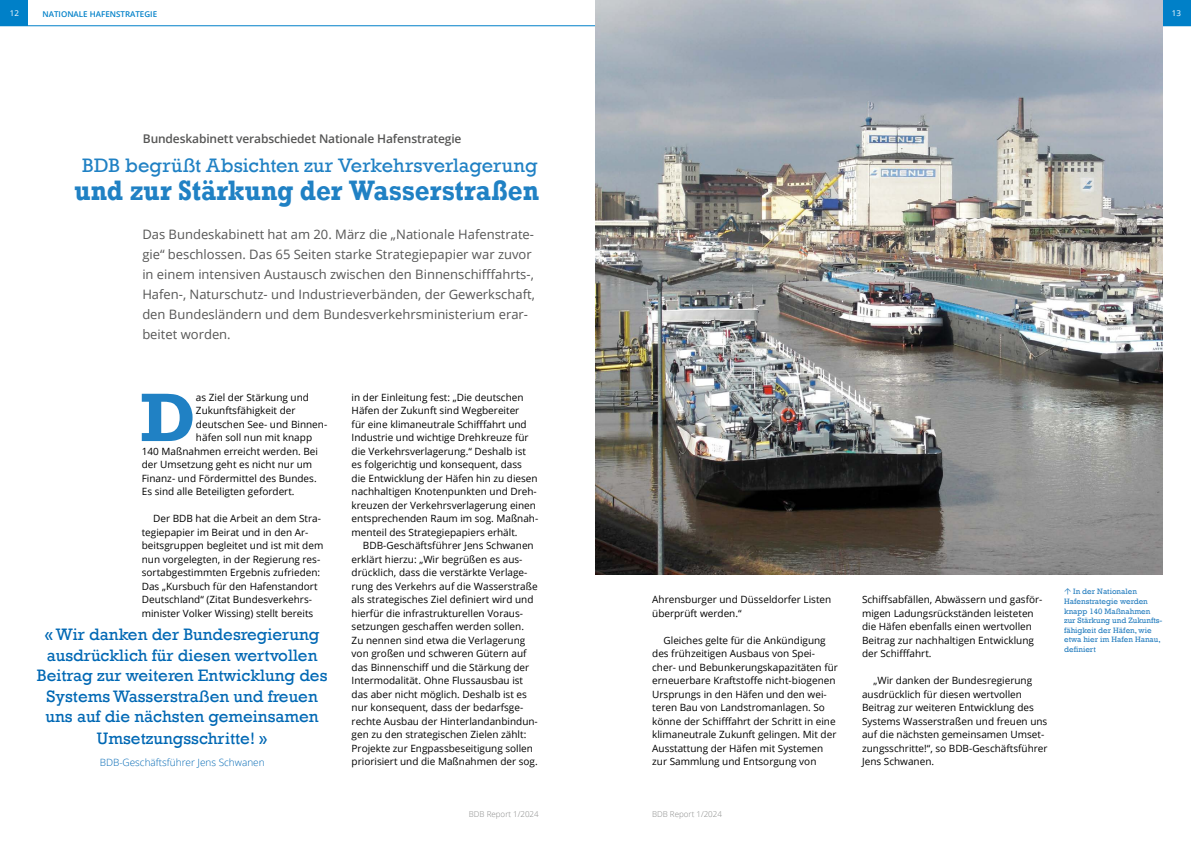
<style>
.page{position:relative;width:1191px;height:842px;background:#fff}
.page>*{position:absolute;margin:0;border:0;box-sizing:border-box;transform-origin:0 0}
.t1{font:700 69.6px "Rockwell";color:#2081c4}
.t2{font:700 28.9px "Rockwell";color:#2081c4;scale:.9 1}
.t3{font:20px "Rockwell";color:#2081c4}
.t4{font:17px/20.4px "Rockwell";color:#0068b4;text-align:center}
.t5{font:13px/20px "Open Sans";color:#565655}
.t6{font:600 12px "Open Sans";letter-spacing:-.015em;color:#565655}
.t7{font:10px/13.5px "Open Sans";color:#000}
.t8{font:300 10px "Open Sans";color:#0068b4}
.t9{font:8px/9.6px "Rockwell";color:#0068b4}
.t10{font:300 8px "Open Sans";color:#868786}
.t11{font:600 8px "Open Sans";color:#0080c8}
.t12{font:8px "Open Sans";color:#fff}
</style>
<div class="page">
<div style="left:0;top:0;width:28px;height:26px;background:#0080c8"></div>
<div style="left:1162px;top:0;width:29px;height:26px;background:#0080c8"></div>
<hr style="left:0;top:26px;width:1191px;height:1px;background:#0080c8">
<img style="left:595px;top:0;width:567px;height:574px">
<p class="t12" style="left:10px;top:8px;width:11px">12</p>
<p class="t12" style="left:1171px;top:8px;width:11px">13</p>
<p class="t11" style="left:43px;top:9px;width:116px">NATIONALE HAFENSTRATEGIE</p>
<p class="t6" style="left:143px;top:131px;width:320px">Bundeskabinett verabschiedet Nationale Hafenstrategie</p>
<h2 class="t2" style="left:74px;top:173px;width:518px">und zur Stärkung der Wasserstraßen</h2>
<h3 class="t3" style="left:82px;top:154px;width:457px">BDB begrüßt Absichten zur Verkehrsverlagerung</h3>
<p class="t5" style="left:142px;top:224px;width:394px">Das Bundeskabinett hat am 20. März die „Nationale Hafenstrate&shy;gie“ beschlossen. Das 65 Seiten starke Strategiepapier war zuvor in einem intensiven Austausch zwischen den Binnenschifffahrts-, Hafen-, Naturschutz- und Industrieverbänden, der Gewerkschaft, den Bundesländern und dem Bundesverkehrsministerium erar&shy;beitet worden.</p>
<h1 class="t1" style="left:140px;top:375px;width:57px">D</h1>
<p class="t7" style="left:196px;top:390px;width:115px">as Ziel der Stärkung und</p>
<p class="t7" style="left:196px;top:403px;width:101px">Zukunftsfähigkeit der</p>
<p class="t7" style="left:196px;top:417px;width:133px">deutschen See- und Binnen-</p>
<p class="t7" style="left:196px;top:430px;width:118px">häfen soll nun mit knapp</p>
<p class="t7" style="left:142px;top:444px;width:178px">140 Maßnahmen erreicht werden. Bei</p>
<p class="t7" style="left:142px;top:457px;width:172px">der Umsetzung geht es nicht nur um</p>
<p class="t7" style="left:142px;top:471px;width:176px">Finanz- und Fördermittel des Bundes.</p>
<p class="t7" style="left:142px;top:484px;width:154px">Es sind alle Beteiligten gefordert.</p>
<p class="t7" style="left:142px;top:511px;width:183px;text-indent:11px">Der BDB hat die Arbeit an dem Stra&shy;tegiepapier im Beirat und in den Ar&shy;beitsgruppen begleitet und ist mit dem nun vorgelegten, in der Regierung res&shy;sortabgestimmten Ergebnis zufrieden:<br>Das „Kursbuch für den Hafenstandort Deutschland“ (Zitat Bundesverkehrs&shy;minister Volker Wissing) stellt bereits</p>
<h3 class="t4" style="left:37px;top:625px;width:292px">« Wir danken der Bundesregierung ausdrücklich für diesen wertvollen Beitrag zur weiteren Entwicklung des Systems Wasserstraßen und freuen uns auf die nächsten gemeinsamen</h3>
<h3 class="t4" style="left:97px;top:728px;width:172px">Umsetzungsschritte! »</h3>
<p class="t8" style="left:100px;top:755px;width:166px">BDB-Geschäftsführer Jens Schwanen</p>
<p class="t7" style="left:351px;top:390px;width:188px">in der Einleitung fest: „Die deutschen Häfen der Zukunft sind Wegbereiter<br>für eine klimaneutrale Schifffahrt und Industrie und wichtige Drehkreuze für die Verkehrsverlagerung.“ Deshalb ist es folgerichtig und konsequent, dass die Entwicklung der Häfen hin zu diesen nachhaltigen Knotenpunkten und Dreh&shy;kreuzen der Verkehrsverlagerung einen entsprechenden Raum im sog. Maßnah&shy;menteil des Strategiepapiers erhält.</p>
<p class="t7" style="left:351px;top:538px;width:188px;text-indent:11px">BDB-Geschäftsführer Jens Schwanen erklärt hierzu: „Wir begrüßen es aus&shy;drücklich, dass die verstärkte Verlage&shy;rung des Verkehrs auf die Wasserstraße als strategisches Ziel definiert wird und hierfür die infrastrukturellen Voraus&shy;setzungen geschaffen werden sollen.<br>Zu nennen sind etwa die Verlagerung von großen und schweren Gütern auf das Binnenschiff und die Stärkung der Intermodalität. Ohne Flussausbau ist das aber nicht möglich. Deshalb ist es nur konsequent, dass der bedarfsge&shy;rechte Ausbau der Hinterlandanbindun&shy;gen zu den strategischen Zielen zählt:<br>Projekte zur Engpassbeseitigung sollen priorisiert und die Maßnahmen der sog.</p>
<p class="t7" style="left:652px;top:592px;width:181px">Ahrensburger und Düsseldorfer Listen überprüft werden.“</p>
<p class="t7" style="left:652px;top:633px;width:187px;text-indent:11px">Gleiches gelte für die Ankündigung des frühzeitigen Ausbaus von Spei&shy;cher- und Bebunkerungskapazitäten für erneuerbare Kraftstoffe nicht-biogenen Ursprungs in den Häfen und den wei&shy;teren Bau von Landstromanlagen. So könne der Schifffahrt der Schritt in eine klimaneutrale Zukunft gelingen. Mit der Ausstattung der Häfen mit Systemen zur Sammlung und Entsorgung von</p>
<p class="t10" style="left:469px;top:808px;width:71px">BDB Report 1/2024</p>
<p class="t10" style="left:652px;top:808px;width:71px">BDB Report 1/2024</p>
<p class="t7" style="left:862px;top:592px;width:182px">Schiffsabfällen, Abwässern und gasför&shy;migen Ladungsrückständen leisteten die Häfen ebenfalls einen wertvollen Beitrag zur nachhaltigen Entwicklung der Schifffahrt.</p>
<p class="t7" style="left:862px;top:673px;width:187px;text-indent:11px">„Wir danken der Bundesregierung ausdrücklich für diesen wertvollen Beitrag zur weiteren Entwicklung des Systems Wasserstraßen und freuen uns auf die nächsten gemeinsamen Umset&shy;zungsschritte!“, so BDB-Geschäftsführer Jens Schwanen.</p>
<p class="t9" style="left:1064px;top:587px;width:100px;text-indent:9px">In der Nationalen<br>Hafenstrategie werden knapp 140 Maßnahmen zur Stärkung und Zukunfts&shy;fähigkeit der Häfen, wie etwa hier im Hafen Hanau, definiert</p>
</div>
